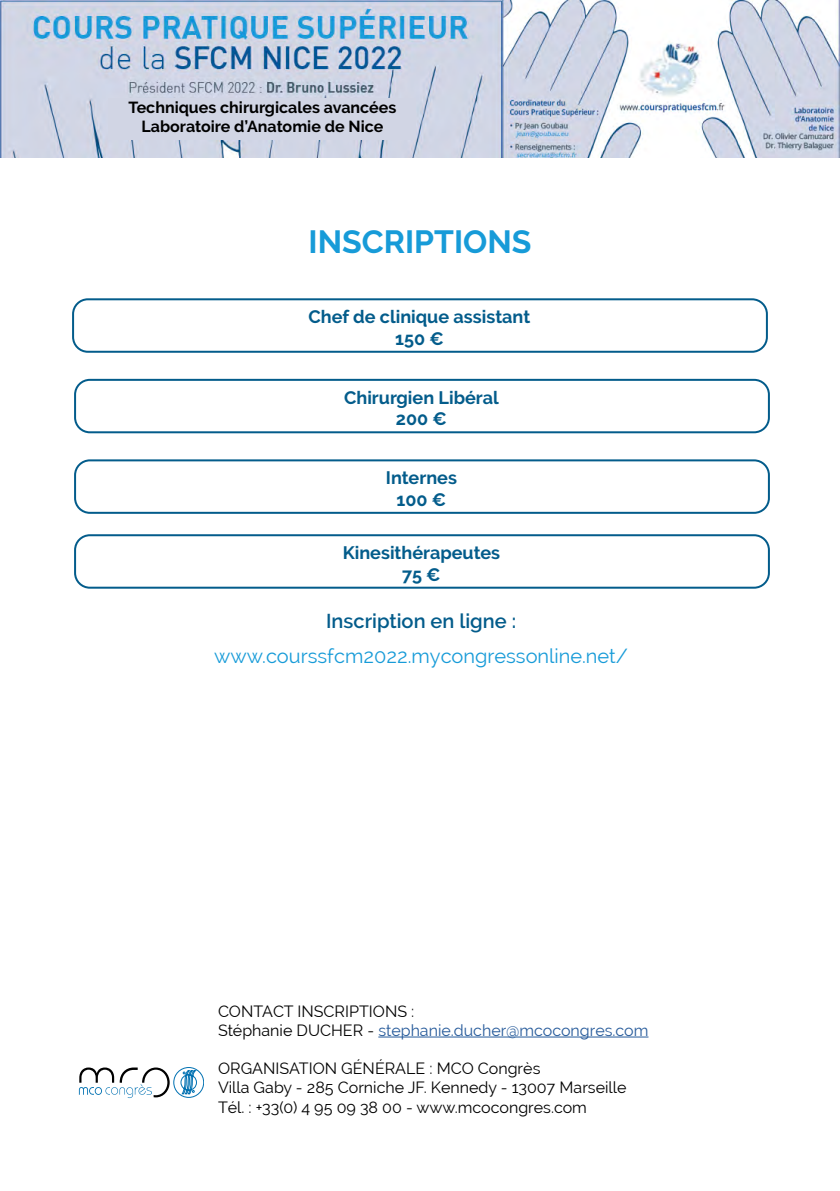
<style>
.page{position:relative;width:840px;height:1191px;background:#fff}
.page>*{position:absolute;margin:0;border:0;box-sizing:border-box;transform-origin:0 0}
.t1{font:700 32px "Raleway";color:#179bd8}
.t2{font:20px "Raleway";color:#179bd8}
.t3{font:600 20px "Raleway";color:#035c8b}
.t4{font:700 18px/21.6px "Raleway";color:#035c8b;text-align:center}
.t5{font:16px/19.2px "Raleway";color:#000}
.t6{font:700 16px/19.2px "Raleway";color:#000;text-align:center}
.s1{color:#275b9b}
</style>
<div class="page">
<img style="left:0;top:0;width:839px;height:158px">
<div style="left:109px;top:98px;width:307px;height:41px;background:#d1d5e4"></div>
<div style="left:72px;top:298px;width:695px;height:55px;border:2px solid #035c8b;border-radius:15px"></div>
<div style="left:74px;top:379px;width:695px;height:54px;border:2px solid #035c8b;border-radius:15px"></div>
<div style="left:74px;top:459px;width:695px;height:55px;border:2px solid #035c8b;border-radius:15px"></div>
<div style="left:74px;top:534px;width:695px;height:54px;border:2px solid #035c8b;border-radius:15px"></div>
<hr style="left:378px;top:1036px;width:270px;height:1px;background:#275b9b">
<svg style="left:79px;top:1067px;width:125px;height:31px"></svg>
<p class="t6" style="left:128px;top:98px;width:269px">Techniques chirurgicales avancées<br>Laboratoire d’Anatomie de Nice</p>
<h1 class="t1" style="left:308px;top:223px;width:224px">INSCRIPTIONS</h1>
<p class="t4" style="left:308px;top:306px;width:223px">Chef de clinique assistant<br>150 €</p>
<p class="t4" style="left:344px;top:387px;width:156px">Chirurgien Libéral<br>200 €</p>
<p class="t4" style="left:386px;top:467px;width:72px">Internes<br>100 €</p>
<p class="t4" style="left:342px;top:542px;width:159px">Kinesithérapeutes<br>75 €</p>
<p class="t3" style="left:326px;top:609px;width:191px">Inscription en ligne :</p>
<p class="t2" style="left:214px;top:644px;width:415px">www.courssfcm2022.mycongressonline.net/</p>
<p class="t5" style="left:218px;top:1001px;width:431px">CONTACT INSCRIPTIONS :<br>Stéphanie DUCHER - <span class="s1">stephanie.ducher@mcocongres.com</span></p>
<p class="t5" style="left:218px;top:1059px;width:409px">ORGANISATION GÉNÉRALE : MCO Congrès<br>Villa Gaby - 285 Corniche JF. Kennedy - 13007 Marseille<br>Tél. : +33(0) 4 95 09 38 00 - www.mcocongres.com</p>
</div>
